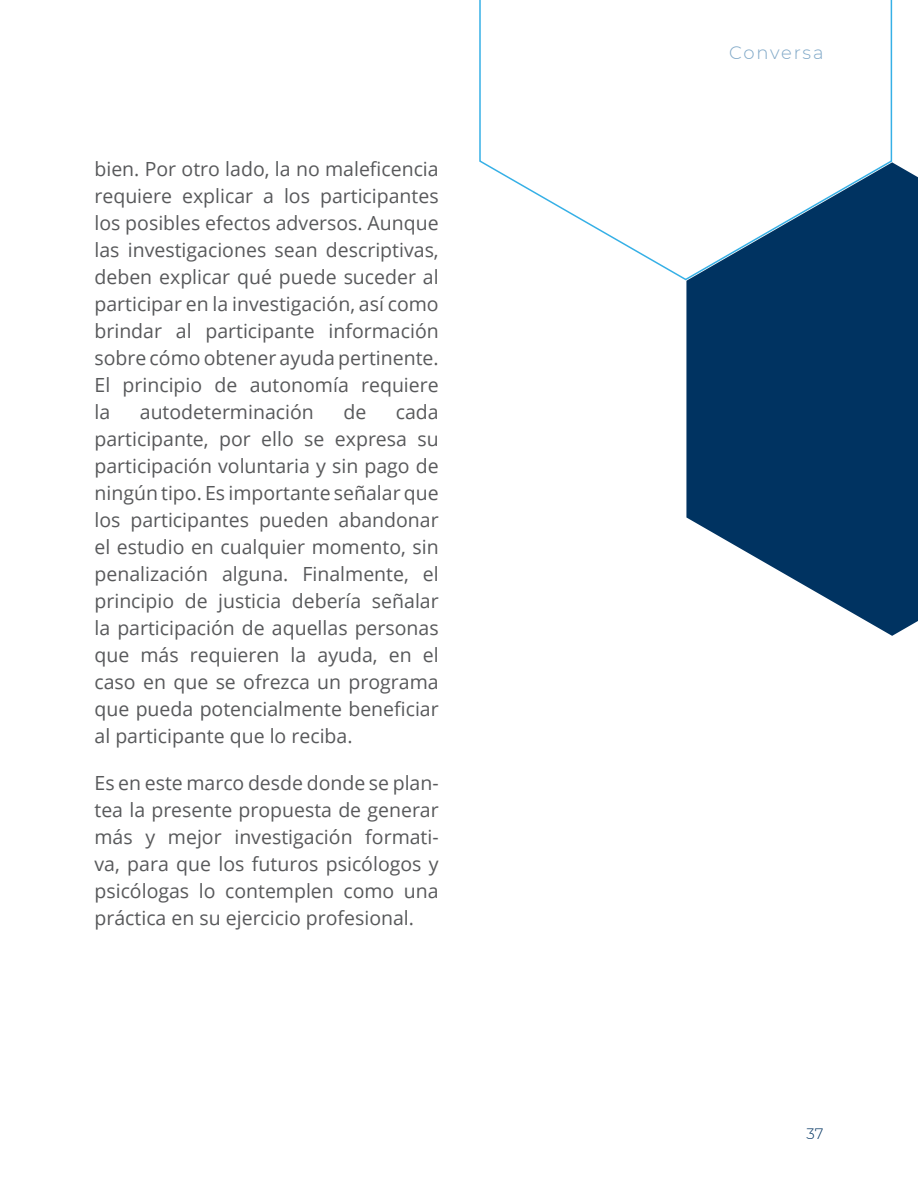
<style>
.page{position:relative;width:918px;height:1188px;background:#fff}
.page>*{position:absolute;margin:0;border:0;box-sizing:border-box;transform-origin:0 0}
.t1{font:19.5px/27px "Open Sans";color:#58595b;text-align:justify}
.t2{font:300 18px "Montserrat";letter-spacing:.095em;color:#81a9c8}
.t3{font:300 15px "Montserrat";color:#003361}
</style>
<div class="page">
<svg style="left:479px;top:0;width:414px;height:281px"></svg>
<svg style="left:686px;top:162px;width:232px;height:474px;fill:#003361"></svg>
<p class="t1" style="left:94px;top:154px;width:346px">bien. Por otro lado, la no maleficencia requiere explicar a los participantes los posibles efectos adversos. Aunque las investigaciones sean descriptivas, deben explicar qué puede suceder al participar en la investigación, así como brindar al participante información sobre cómo obtener ayuda pertinente.<br>El principio de autonomía requiere la</p>
<p class="t1" style="left:140px;top:397px;width:175px">autodeterminación</p>
<p class="t1" style="left:343px;top:397px;width:24px">de</p>
<p class="t1" style="left:94px;top:397px;width:346px;text-indent:301px">cada participante, por ello se expresa su participación voluntaria y sin pago de ningún tipo. Es importante señalar que los participantes pueden abandonar el estudio en cualquier momento, sin penalización alguna. Finalmente, el principio de justicia debería señalar la participación de aquellas personas que más requieren la ayuda, en el caso en que se ofrezca un programa que pueda potencialmente beneficiar al participante que lo reciba.</p>
<p class="t1" style="left:94px;top:769px;width:346px">Es en este marco desde donde se plan&shy;tea la presente propuesta de generar más y mejor investigación formati&shy;va, para que los futuros psicólogos y psicólogas lo contemplen como una práctica en su ejercicio profesional.</p>
<p class="t2" style="left:729px;top:41px;width:96px">Conversa</p>
<p class="t3" style="left:807px;top:1124px;width:18px">37</p>
</div>
